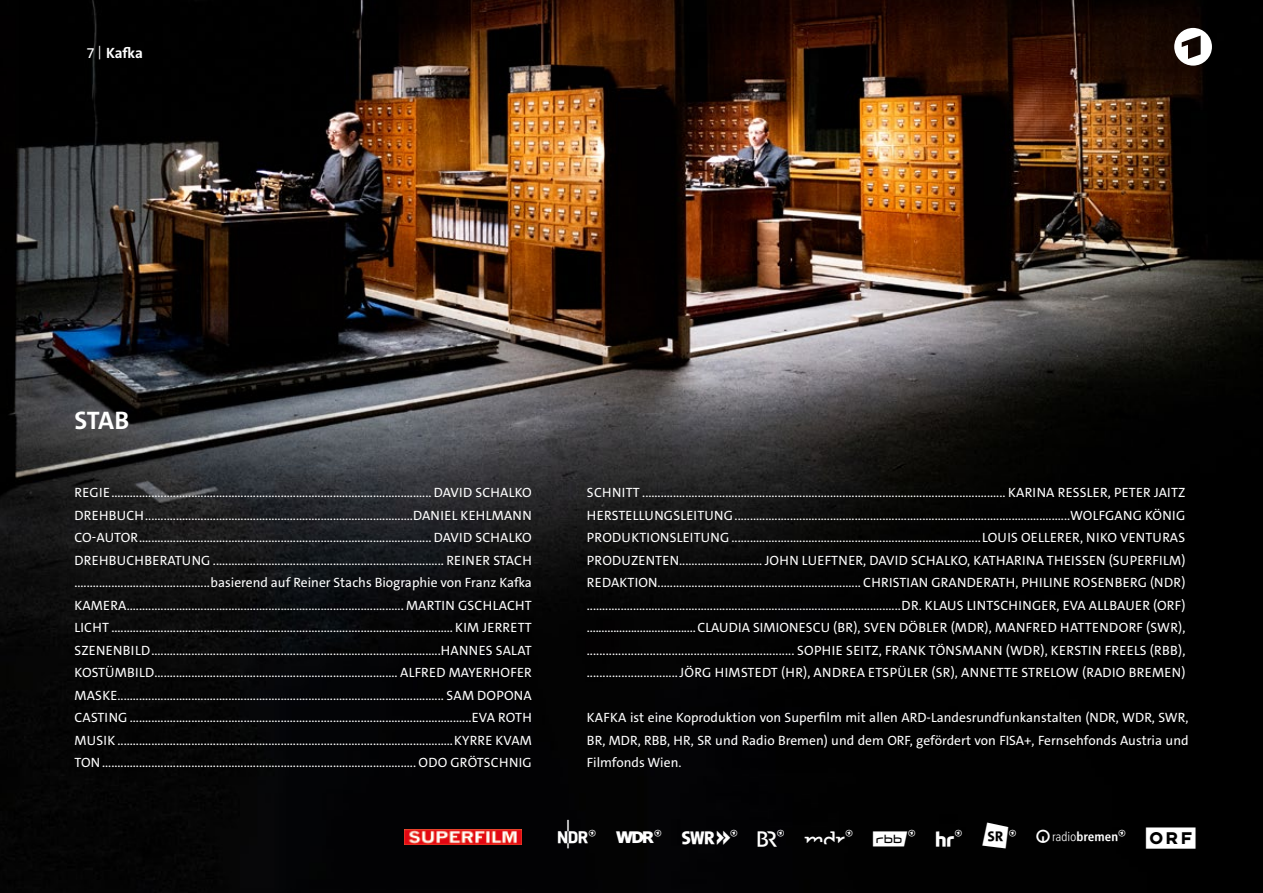
<style>
.page{position:relative;width:1263px;height:893px;background:#fff}
.page>*{position:absolute;margin:0;border:0;box-sizing:border-box;transform-origin:0 0}
.t1{font:36px "ARD Logo Font 23";color:#fff}
.t2{font:700 25.5px "The Sans C5";color:#fff}
.t3{font:700 15px "The Sans C5";color:#fff}
.t4{font:13.5px/22.5px "The Sans C5";letter-spacing:.01em;color:#fff;text-align:justify}
.s1{font-weight:400}
.s2{font-weight:400;font-size:13.5px}
</style>
<div class="page">
<img style="left:0;top:0;width:1263px;height:893px">
<img style="left:404px;top:830px;width:117px;height:15px">
<svg style="left:1174px;top:28px;width:38px;height:38px"></svg>
<p class="t3" style="left:87px;top:43px;width:58px"><span class="s1">7</span> <span class="s2">|</span> Kafka</p>
<h2 class="t2" style="left:75px;top:404px;width:56px">STAB</h2>
<p class="t4" style="left:74px;top:481px;width:459px">REGIE........................................................................................................ DAVID SCHALKO DREHBUCH.......................................................................................DANIEL KEHLMANN CO-AUTOR............................................................................................... DAVID SCHALKO DREHBUCHBERATUNG ........................................................................... REINER STACH ............................................basierend auf Reiner Stachs Biographie von Franz Kafka KAMERA.......................................................................................... MARTIN GSCHLACHT LICHT ............................................................................................................... KIM JERRETT SZENENBILD..............................................................................................HANNES SALAT KOSTÜMBILD............................................................................... ALFRED MAYERHOFER MASKE.......................................................................................................... SAM DOPONA CASTING ...............................................................................................................EVA ROTH MUSIK .............................................................................................................KYRRE KVAM TON...................................................................................................... ODO GRÖTSCHNIG</p>
<p class="t4" style="left:587px;top:482px;width:600px">SCHNITT ...................................................................................................................... KARINA RESSLER, PETER JAITZ HERSTELLUNGSLEITUNG.............................................................................................................WOLFGANG KÖNIG PRODUKTIONSLEITUNG .................................................................................LOUIS OELLERER, NIKO VENTURAS PRODUZENTEN........................... JOHN LUEFTNER, DAVID SCHALKO, KATHARINA THEISSEN (SUPERFILM)<br>REDAKTION.................................................................. CHRISTIAN GRANDERATH, PHILINE ROSENBERG (NDR) ......................................................................................................DR. KLAUS LINTSCHINGER, EVA ALLBAUER (ORF) .....................................CLAUDIA SIMIONESCU (BR), SVEN DÖBLER (MDR), MANFRED HATTENDORF (SWR), .................................................................. SOPHIE SEITZ, FRANK TÖNSMANN (WDR), KERSTIN FREELS (RBB), .............................JÖRG HIMSTEDT (HR), ANDREA ETSPÜLER (SR), ANNETTE STRELOW (RADIO BREMEN)</p>
<p class="t4" style="left:587px;top:707px;width:603px">KAFKA ist eine Koproduktion von Superfilm mit allen ARD-Landesrundfunkanstalten (NDR, WDR, SWR, BR, MDR, RBB, HR, SR und Radio Bremen) und dem ORF, gefördert von FISA+, Fernsehfonds Austria und Filmfonds Wien.</p>
<h1 class="t1" style="left:558px;top:820px;width:639px">n w s b m r h l i o</h1>
</div>
